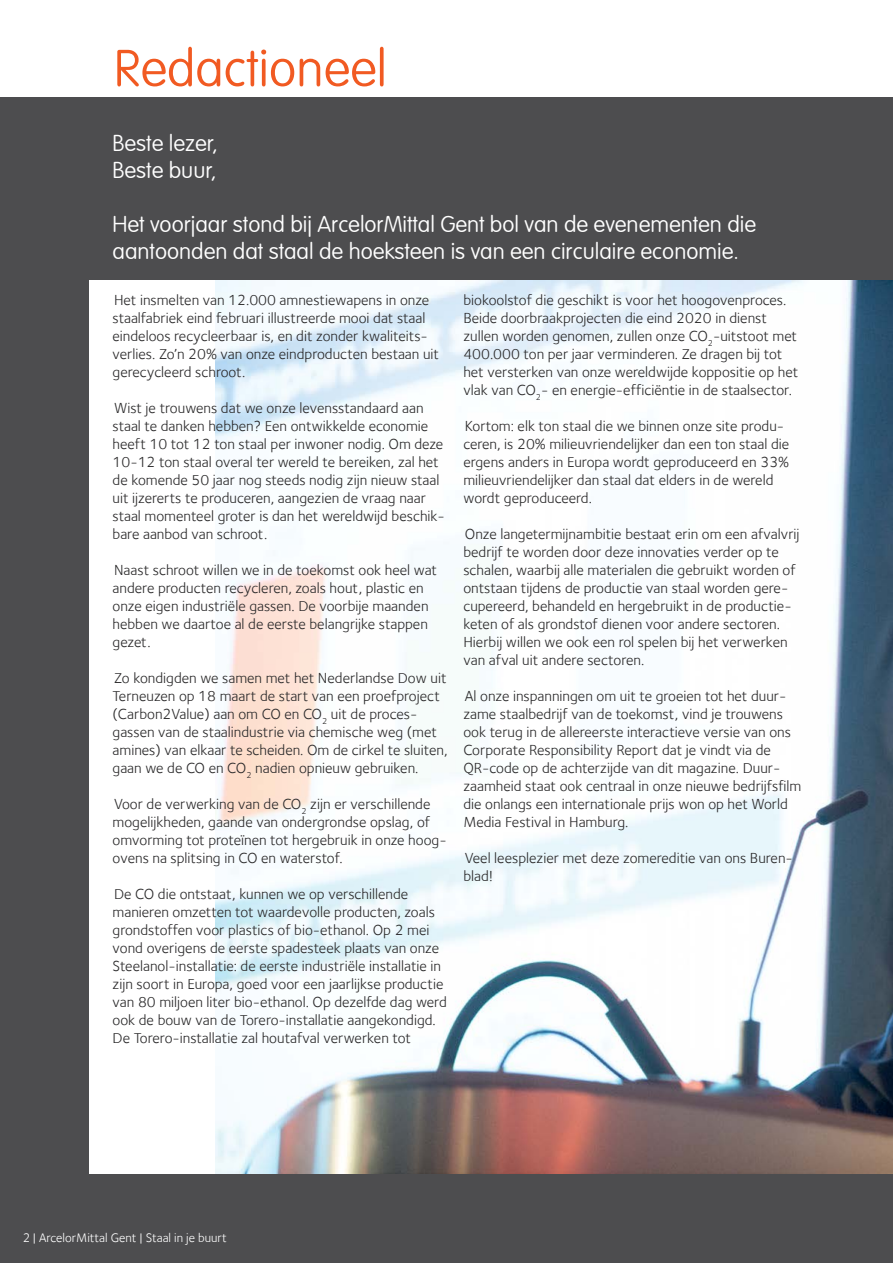
<style>
.page{position:relative;width:893px;height:1263px;background:#fff}
.page>*{position:absolute;margin:0;border:0;box-sizing:border-box;transform-origin:0 0}
.t1{font:100 51px "VAG Rounded";color:#f15a22}
.t2{font:100 22.5px/27px "VAG Rounded";color:#fff}
.t3{font:15px/18px "Foundry Sterling";color:#292829}
.t4{font:12.75px "Foundry Sterling";color:#fff}
</style>
<div class="page">
<div style="left:0;top:97px;width:893px;height:1166px;background:#4d4d4f"></div>
<div style="left:89px;top:280px;width:804px;height:893px;background:#fff"></div>
<img style="left:215px;top:280px;width:678px;height:893px">
<h1 class="t1" style="left:114px;top:38px;width:274px">Redactioneel</h1>
<h2 class="t2" style="left:113px;top:130px;width:107px">Beste lezer,<br>Beste buur,</h2>
<h2 class="t2" style="left:113px;top:211px;width:645px">Het voorjaar stond bij ArcelorMittal Gent bol van de evenementen die aantoonden dat staal de hoeksteen is van een circulaire economie.</h2>
<p class="t3" style="left:113px;top:290px;width:328px">Het insmelten van 12.000 amnestiewapens in onze staalfabriek eind februari illustreerde mooi dat staal eindeloos recycleerbaar is, en dit zonder kwaliteits&shy;verlies. Zo’n 20% van onze eindproducten bestaan uit gerecycleerd schroot.</p>
<p class="t3" style="left:113px;top:398px;width:334px">Wist je trouwens dat we onze levensstandaard aan staal te danken hebben? Een ontwikkelde economie heeft 10 tot 12 ton staal per inwoner nodig. Om deze 10-12 ton staal overal ter wereld te bereiken, zal het de komende 50 jaar nog steeds nodig zijn nieuw staal uit ijzererts te produceren, aangezien de vraag naar staal momenteel groter is dan het wereldwijd beschik&shy;bare aanbod van schroot.</p>
<p class="t3" style="left:113px;top:560px;width:326px">Naast schroot willen we in de toekomst ook heel wat andere producten recycleren, zoals hout, plastic en onze eigen industriële gassen. De voorbije maanden hebben we daartoe al de eerste belangrijke stappen gezet.</p>
<p class="t3" style="left:113px;top:668px;width:337px">Zo kondigden we samen met het Nederlandse Dow uit Terneuzen op 18 maart de start van een proefproject (Carbon2Value) aan om CO en CO<sub>2</sub> uit de proces&shy;gassen van de staalindustrie via chemische weg (met amines) van elkaar te scheiden. Om de cirkel te sluiten, gaan we de CO en CO<sub>2</sub> nadien opnieuw gebruiken.</p>
<p class="t3" style="left:113px;top:794px;width:336px">Voor de verwerking van de CO<sub>2</sub> zijn er verschillende mogelijkheden, gaande van ondergrondse opslag, of omvorming tot proteïnen tot hergebruik in onze hoog&shy;ovens na splitsing in CO en waterstof.</p>
<p class="t3" style="left:113px;top:884px;width:336px">De CO die ontstaat, kunnen we op verschillende manieren omzetten tot waardevolle producten, zoals grondstoffen voor plastics of bio-ethanol. Op 2 mei vond overigens de eerste spadesteek plaats van onze Steelanol-installatie: de eerste industriële installatie in zijn soort in Europa, goed voor een jaarlijkse productie van 80 miljoen liter bio-ethanol. Op dezelfde dag werd ook de bouw van de Torero-installatie aangekondigd.<br>De Torero-installatie zal houtafval verwerken tot</p>
<p class="t3" style="left:463px;top:290px;width:336px">biokoolstof die geschikt is voor het hoogovenproces.<br>Beide doorbraakprojecten die eind 2020 in dienst zullen worden genomen, zullen onze CO<sub>2</sub>-uitstoot met 400.000 ton per jaar verminderen. Ze dragen bij tot het versterken van onze wereldwijde koppositie op het vlak van CO<sub>2</sub>- en energie-efficiëntie in de staalsector.</p>
<p class="t3" style="left:463px;top:416px;width:327px">Kortom: elk ton staal die we binnen onze site produ&shy;ceren, is 20% milieuvriendelijker dan een ton staal die ergens anders in Europa wordt geproduceerd en 33% milieuvriendelijker dan staal dat elders in de wereld wordt geproduceerd.</p>
<p class="t3" style="left:463px;top:524px;width:338px">Onze langetermijnambitie bestaat erin om een afvalvrij bedrijf te worden door deze innovaties verder op te schalen, waarbij alle materialen die gebruikt worden of ontstaan tijdens de productie van staal worden gere&shy;cupereerd, behandeld en hergebruikt in de productie&shy;keten of als grondstof dienen voor andere sectoren.<br>Hierbij willen we ook een rol spelen bij het verwerken van afval uit andere sectoren.</p>
<p class="t3" style="left:463px;top:686px;width:340px">Al onze inspanningen om uit te groeien tot het duur&shy;zame staalbedrijf van de toekomst, vind je trouwens ook terug in de allereerste interactieve versie van ons Corporate Responsibility Report dat je vindt via de QR-code op de achterzijde van dit magazine. Duur&shy;zaamheid staat ook centraal in onze nieuwe bedrijfsfilm die onlangs een internationale prijs won op het World Media Festival in Hamburg.</p>
<p class="t3" style="left:463px;top:848px;width:331px">Veel leesplezier met deze zomereditie van ons Buren&shy;blad!</p>
<p class="t4" style="left:23px;top:1231px;width:206px">2 | ArcelorMittal Gent | Staal in je buurt</p>
</div>
